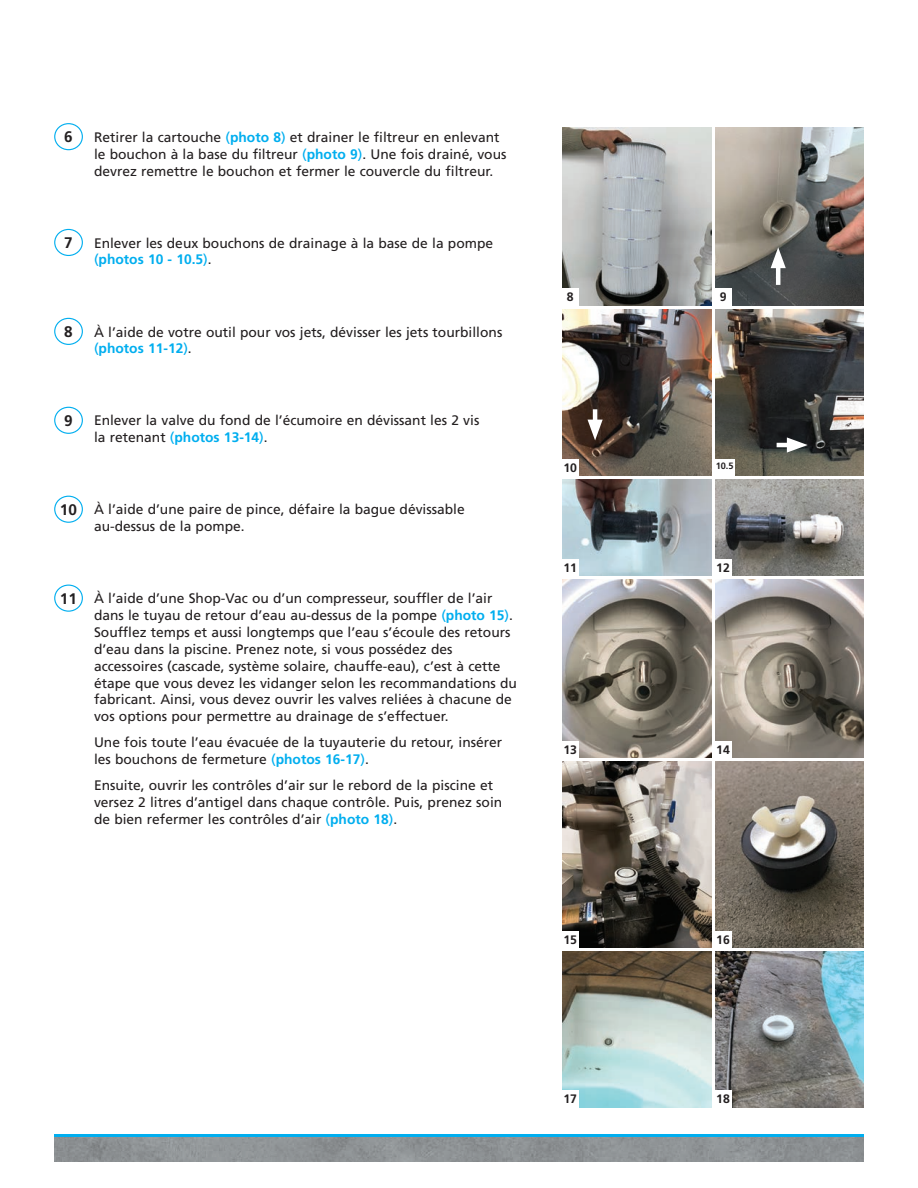
<style>
.page{position:relative;width:918px;height:1188px;background:#fff}
.page>*{position:absolute;margin:0;border:0;box-sizing:border-box;transform-origin:0 0}
.t1{font:700 15.3px "Frutiger";color:#231f20}
.t2{font:13.8px/16.8px "Frutiger";color:#231f20}
.t3{font:700 12.3px "Frutiger";color:#231f20}
.t4{font:700 9.15px "Frutiger";color:#231f20}
.s1{color:#00aeef}
.s2{font-weight:700;color:#00aeef}
</style>
<div class="page">
<div style="left:54px;top:123px;width:29px;height:27px;border:1px solid #00aeef;border-radius:50%"></div>
<div style="left:54px;top:229px;width:29px;height:27px;border:1px solid #00aeef;border-radius:50%"></div>
<div style="left:54px;top:318px;width:29px;height:27px;border:1px solid #00aeef;border-radius:50%"></div>
<div style="left:54px;top:407px;width:29px;height:27px;border:1px solid #00aeef;border-radius:50%"></div>
<div style="left:54px;top:496px;width:29px;height:27px;border:1px solid #00aeef;border-radius:50%"></div>
<div style="left:54px;top:585px;width:29px;height:27px;border:1px solid #00aeef;border-radius:50%"></div>
<img style="left:54px;top:1137px;width:810px;height:24px">
<hr style="left:54px;top:1134px;width:810px;height:3px;background:#00aeef">
<img style="left:563px;top:309px;width:148px;height:166px">
<img style="left:716px;top:309px;width:148px;height:166px">
<img style="left:563px;top:479px;width:148px;height:97px">
<img style="left:716px;top:479px;width:148px;height:97px">
<img style="left:563px;top:127px;width:148px;height:178px">
<img style="left:563px;top:762px;width:148px;height:186px">
<img style="left:716px;top:127px;width:148px;height:178px">
<img style="left:716px;top:762px;width:148px;height:186px">
<div style="left:562px;top:289px;width:17px;height:17px;background:#fff"></div>
<div style="left:714px;top:289px;width:18px;height:17px;background:#fff"></div>
<div style="left:562px;top:459px;width:17px;height:17px;background:#fff"></div>
<div style="left:714px;top:459px;width:21px;height:17px;background:#fff"></div>
<div style="left:562px;top:560px;width:17px;height:17px;background:#fff"></div>
<div style="left:714px;top:560px;width:18px;height:17px;background:#fff"></div>
<img style="left:716px;top:580px;width:148px;height:178px">
<img style="left:563px;top:580px;width:148px;height:178px">
<img style="left:563px;top:952px;width:148px;height:155px">
<img style="left:716px;top:952px;width:148px;height:155px">
<hr style="left:776px;top:260px;width:4px;height:25px;background:#fff">
<svg style="left:771px;top:247px;width:15px;height:21px"></svg>
<div style="left:562px;top:741px;width:17px;height:18px;background:#fff"></div>
<div style="left:562px;top:931px;width:17px;height:18px;background:#fff"></div>
<div style="left:562px;top:1091px;width:17px;height:17px;background:#fff"></div>
<div style="left:714px;top:741px;width:18px;height:18px;background:#fff"></div>
<div style="left:714px;top:931px;width:18px;height:18px;background:#fff"></div>
<div style="left:714px;top:1091px;width:18px;height:17px;background:#fff"></div>
<hr style="left:777px;top:443px;width:18px;height:4px;background:#fff">
<svg style="left:787px;top:437px;width:21px;height:16px"></svg>
<hr style="left:593px;top:409px;width:4px;height:19px;background:#fff">
<svg style="left:588px;top:420px;width:15px;height:20px"></svg>
<p class="t1" style="left:64px;top:128px;width:10px">6</p>
<p class="t2" style="left:94px;top:129px;width:414px">Retirer la cartouche <span class="s1">(</span><span class="s2">photo 8</span><span class="s1">)</span> et drainer le filtreur en enlevant le bouchon à la base du filtreur <span class="s1">(</span><span class="s2">photo 9</span><span class="s1">)</span>. Une fois drainé, vous devrez remettre le bouchon et fermer le couvercle du filtreur.</p>
<p class="t1" style="left:64px;top:234px;width:10px">7</p>
<p class="t2" style="left:94px;top:234px;width:401px">Enlever les deux bouchons de drainage à la base de la pompe <span class="s1">(</span><span class="s2">photos 10 - 10.5</span><span class="s1">)</span>.</p>
<p class="t1" style="left:64px;top:323px;width:10px">8</p>
<p class="t2" style="left:94px;top:323px;width:410px">À l’aide de votre outil pour vos jets, dévisser les jets tourbillons <span class="s1">(</span><span class="s2">photos 11-12</span><span class="s1">)</span>.</p>
<p class="t1" style="left:64px;top:412px;width:10px">9</p>
<p class="t2" style="left:94px;top:412px;width:387px">Enlever la valve du fond de l’écumoire en dévissant les 2 vis la retenant <span class="s1">(</span><span class="s2">photos 13-14</span><span class="s1">)</span>.</p>
<p class="t1" style="left:60px;top:500px;width:19px">10</p>
<p class="t2" style="left:94px;top:501px;width:372px">À l’aide d’une paire de pince, défaire la bague dévissable au-dessus de la pompe.</p>
<p class="t1" style="left:60px;top:589px;width:19px">11</p>
<p class="t2" style="left:94px;top:590px;width:424px">À l’aide d’une Shop-Vac ou d’un compresseur, souffler de l’air dans le tuyau de retour d’eau au-dessus de la pompe <span class="s1">(</span><span class="s2">photo 15</span><span class="s1">)</span>.<br>Soufflez temps et aussi longtemps que l’eau s’écoule des retours d’eau dans la piscine. Prenez note, si vous possédez des accessoires (cascade, système solaire, chauffe-eau), c’est à cette étape que vous devez les vidanger selon les recommandations du fabricant. Ainsi, vous devez ouvrir les valves reliées à chacune de vos options pour permettre au drainage de s’effectuer.</p>
<p class="t2" style="left:94px;top:734px;width:410px">Une fois toute l’eau évacuée de la tuyauterie du retour, insérer les bouchons de fermeture <span class="s1">(</span><span class="s2">photos 16-17</span><span class="s1">)</span>.</p>
<p class="t2" style="left:94px;top:777px;width:410px">Ensuite, ouvrir les contrôles d’air sur le rebord de la piscine et versez 2 litres d’antigel dans chaque contrôle. Puis, prenez soin de bien refermer les contrôles d’air <span class="s1">(</span><span class="s2">photo 18</span><span class="s1">)</span>.</p>
<p class="t3" style="left:567px;top:290px;width:8px">8</p>
<p class="t3" style="left:720px;top:290px;width:8px">9</p>
<p class="t3" style="left:564px;top:460px;width:15px">10</p>
<p class="t4" style="left:716px;top:461px;width:19px">10.5</p>
<p class="t3" style="left:564px;top:561px;width:15px">11</p>
<p class="t3" style="left:716px;top:561px;width:15px">12</p>
<p class="t3" style="left:564px;top:743px;width:15px">13</p>
<p class="t3" style="left:564px;top:932px;width:15px">15</p>
<p class="t3" style="left:716px;top:743px;width:15px">14</p>
<p class="t3" style="left:716px;top:932px;width:15px">16</p>
<p class="t3" style="left:564px;top:1092px;width:15px">17</p>
<p class="t3" style="left:716px;top:1092px;width:15px">18</p>
</div>
